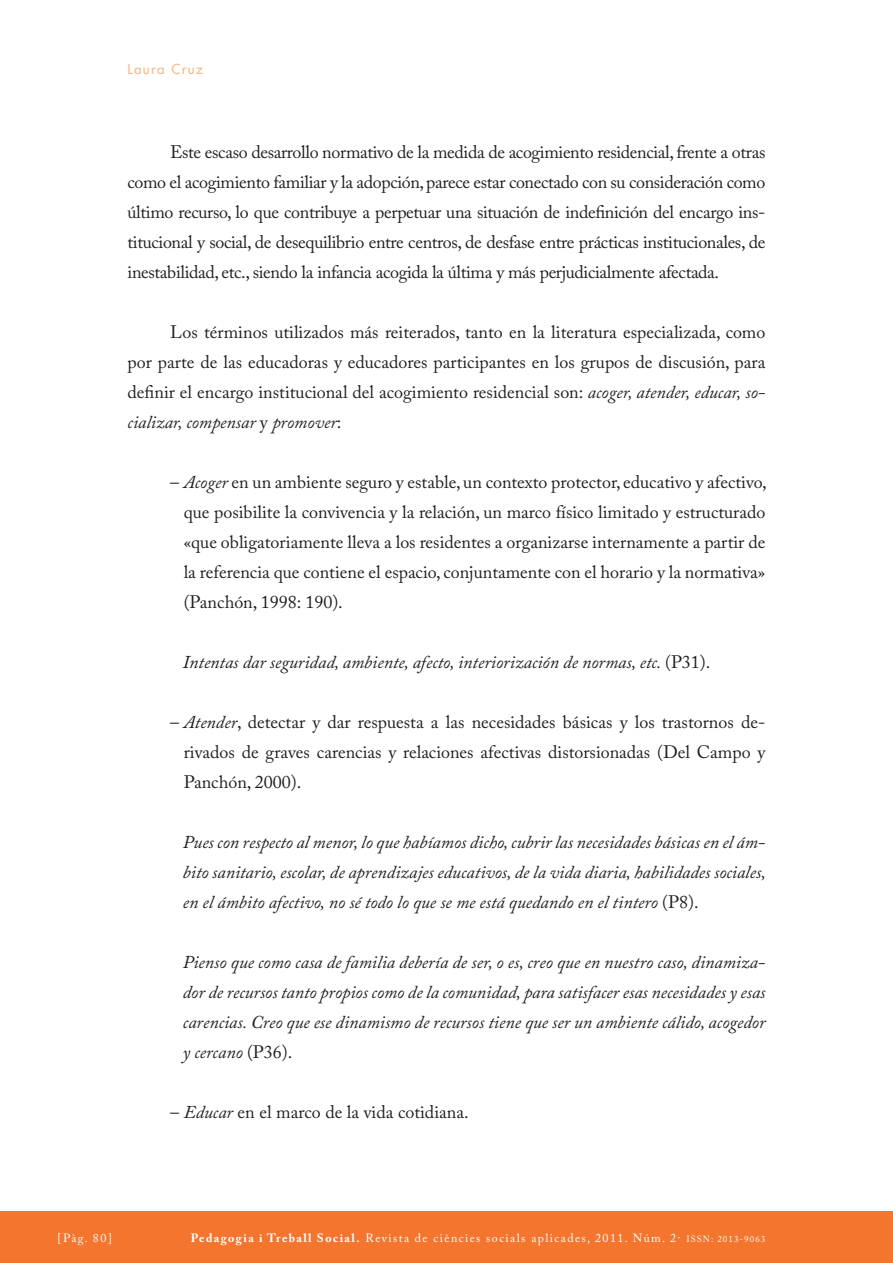
<style>
.page{position:relative;width:893px;height:1263px;background:#fff}
.page>*{position:absolute;margin:0;border:0;box-sizing:border-box;transform-origin:0 0}
.TEXT_COMU{font:18px/30px "Adobe Caslon Pro";color:#231f20;text-align:justify}
.TEXT_COMU-2{font:italic 18px/30px "Adobe Caslon Pro";color:#231f20;text-align:justify}
.t1{font:13.5px "Futura";letter-spacing:.1em;color:#fab689}
.t2{font:12px "Adobe Caslon Pro";letter-spacing:.115em;color:#fff}
.s1{font-style:italic}
.s2{font-style:normal}
.s3{font-weight:700}
.s4{font-size:9px}
</style>
<div class="page">
<div style="left:0;top:1212px;width:893px;height:51px;background:#f3752e"></div>
<p class="t1" style="left:128px;top:61px;width:77px">Laura Cruz</p>
<p class="TEXT_COMU" style="left:128px;top:136px;width:639px;text-indent:43px">Este escaso desarrollo normativo de la medida de acogimiento residencial, frente a otras como el acogimiento familiar y la adopción, parece estar conectado con su consideración como último recurso, lo que contribuye a perpetuar una situación de indefinición del encargo ins&shy;titucional y social, de desequilibrio entre centros, de desfase entre prácticas institucionales, de inestabilidad, etc., siendo la infancia acogida la última y más perjudicialmente afectada.</p>
<p class="TEXT_COMU" style="left:128px;top:316px;width:639px;text-indent:43px">Los términos utilizados más reiterados, tanto en la literatura especializada, como por parte de las educadoras y educadores participantes en los grupos de discusión, para definir el encargo institucional del acogimiento residencial son: <span class="s1">acoger, atender, educar, so&shy;cializar, compensar</span> y <span class="s1">promover</span>:</p>
<p class="TEXT_COMU" style="left:184px;top:466px;width:584px;text-indent:-14px">– <span class="s1">Acoger</span> en un ambiente seguro y estable, un contexto protector, educativo y afectivo, que posibilite la convivencia y la relación, un marco físico limitado y estructurado «que obligatoriamente lleva a los residentes a organizarse internamente a partir de la referencia que contiene el espacio, conjuntamente con el horario y la normativa» (Panchón, 1998: 190).</p>
<p class="TEXT_COMU-2" style="left:183px;top:646px;width:529px">Intentas dar seguridad, ambiente, afecto, interiorización de normas, etc. <span class="s2">(P31).</span></p>
<p class="TEXT_COMU" style="left:184px;top:706px;width:583px;text-indent:-14px">– <span class="s1">Atender</span>, detectar y dar respuesta a las necesidades básicas y los trastornos de&shy;rivados de graves carencias y relaciones afectivas distorsionadas (Del Campo y Panchón, 2000).</p>
<p class="TEXT_COMU-2" style="left:183px;top:826px;width:585px">Pues con respecto al menor, lo que habíamos dicho, cubrir las necesidades básicas en el ám&shy;bito sanitario, escolar, de aprendizajes educativos, de la vida diaria, habilidades sociales, en el ámbito afectivo, no sé todo lo que se me está quedando en el tintero <span class="s2">(P8).</span></p>
<p class="TEXT_COMU-2" style="left:183px;top:946px;width:584px">Pienso que como casa de familia debería de ser, o es, creo que en nuestro caso, dinamiza&shy;dor de recursos tanto propios como de la comunidad, para satisfacer esas necesidades y esas carencias. Creo que ese dinamismo de recursos tiene que ser un ambiente cálido, acogedor y cercano <span class="s2">(P36).</span></p>
<p class="TEXT_COMU" style="left:170px;top:1096px;width:300px">– <span class="s1">Educar</span> en el marco de la vida cotidiana.</p>
<p class="t2" style="left:57px;top:1231px;width:56px">[Pàg. 80]</p>
<p class="t2" style="left:191px;top:1231px;width:576px"><span class="s3">Pedagogia i Treball Social.</span> Revista de ciències socials aplicades, 2011. Núm. 2· <span class="s4">ISSN: 2013-9063</span></p>
</div>
